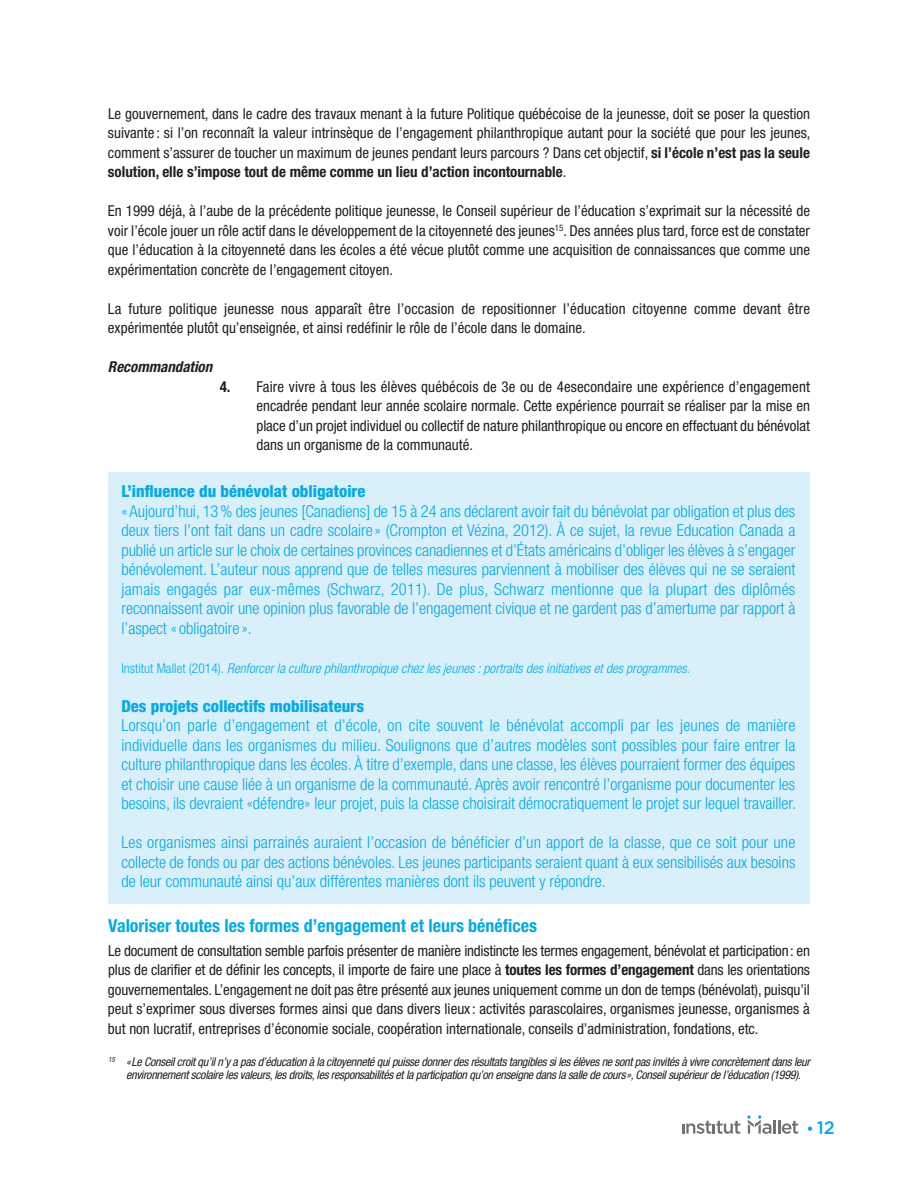
<style>
.page{position:relative;width:918px;height:1188px;background:#fff}
.page>*{position:absolute;margin:0;border:0;box-sizing:border-box;transform-origin:0 0}
.t1{font:700 condensed 18px "Helvetica Neue";color:#00abe7}
.t2{font:500 18px "Gotham Rounded";color:#00abe7}
.t3{font:300 condensed 16.5px/19.5px "Helvetica Neue";color:#00abe7;text-align:justify}
.t4{font:800 condensed 16.5px "Helvetica Neue";color:#00abe7}
.t5{font:condensed 15px/19.5px "Helvetica Neue";color:#231f20;text-align:justify}
.t6{font:italic 700 condensed 15px "Helvetica Neue";color:#231f20}
.t7{font:italic 300 condensed 13.5px "Helvetica Neue";color:#00abe7}
.t8{font:italic condensed 12px/13.5px "Helvetica Neue";letter-spacing:-.025em;color:#231f20}
.s1{font-weight:700}
.s2{font-style:normal}
</style>
<div class="page">
<svg style="left:682px;top:1121px;width:58px;height:13px"></svg>
<hr style="left:773px;top:1120px;width:3px;height:14px;background:#717074">
<svg style="left:778px;top:1120px;width:20px;height:14px"></svg>
<svg style="left:747px;top:1115px;width:24px;height:19px"></svg>
<svg style="left:808px;top:1127px;width:4px;height:4px"></svg>
<div style="left:108px;top:472px;width:702px;height:431px;background:#d9effa"></div>
<p class="t5" style="left:108px;top:105px;width:704px">Le gouvernement, dans le cadre des travaux menant à la future Politique québécoise de la jeunesse, doit se poser la question suivante : si l’on reconnaît la valeur intrinsèque de l’engagement philanthropique autant pour la société que pour les jeunes, comment s’assurer de toucher un maximum de jeunes pendant leurs parcours ? Dans cet objectif, <span class="s1">si l’école n’est pas la seule solution, elle s’impose tout de même comme un lieu d’action incontournable</span>.</p>
<p class="t5" style="left:108px;top:202px;width:704px">En 1999 déjà, à l’aube de la précédente politique jeunesse, le Conseil supérieur de l’éducation s’exprimait sur la nécessité de voir l’école jouer un rôle actif dans le développement de la citoyenneté des jeunes<sup>15</sup>. Des années plus tard, force est de constater que l’éducation à la citoyenneté dans les écoles a été vécue plutôt comme une acquisition de connaissances que comme une expérimentation concrète de l’engagement citoyen.</p>
<p class="t5" style="left:108px;top:300px;width:703px">La future politique jeunesse nous apparaît être l’occasion de repositionner l’éducation citoyenne comme devant être expérimentée plutôt qu’enseignée, et ainsi redéfinir le rôle de l’école dans le domaine.</p>
<p class="t6" style="left:108px;top:361px;width:106px">Recommandation</p>
<p class="t5" style="left:256px;top:378px;width:555px;text-indent:-37px"><span class="s1">4.</span> Faire vivre à tous les élèves québécois de 3e ou de 4esecondaire une expérience d’engagement encadrée pendant leur année scolaire normale. Cette expérience pourrait se réaliser par la mise en place d’un projet individuel ou collectif de nature philanthropique ou encore en effectuant du bénévolat dans un organisme de la communauté.</p>
<p class="t4" style="left:121px;top:485px;width:245px">L’influence du bénévolat obligatoire</p>
<p class="t3" style="left:121px;top:502px;width:675px">«Aujourd’hui, 13% des jeunes [Canadiens] de 15 à 24 ans déclarent avoir fait du bénévolat par obligation et plus des deux tiers l’ont fait dans un cadre scolaire » (Crompton et Vézina, 2012). À ce sujet, la revue Education Canada a publié un article sur le choix de certaines provinces canadiennes et d’États américains d’obliger les élèves à s’engager bénévolement. L’auteur nous apprend que de telles mesures parviennent à mobiliser des élèves qui ne se seraient jamais engagés par eux-mêmes (Schwarz, 2011). De plus, Schwarz mentionne que la plupart des diplômés reconnaissent avoir une opinion plus favorable de l’engagement civique et ne gardent pas d’amertume par rapport à l’aspect « obligatoire ».</p>
<p class="t7" style="left:121px;top:663px;width:570px"><span class="s2">Institut Mallet (2014).</span> Renforcer la culture philanthropique chez les jeunes : portraits des initiatives et des programmes.</p>
<p class="t4" style="left:121px;top:700px;width:244px">Des projets collectifs mobilisateurs</p>
<p class="t3" style="left:121px;top:717px;width:676px">Lorsqu’on parle d’engagement et d’école, on cite souvent le bénévolat accompli par les jeunes de manière individuelle dans les organismes du milieu. Soulignons que d’autres modèles sont possibles pour faire entrer la culture philanthropique dans les écoles. À titre d’exemple, dans une classe, les élèves pourraient former des équipes et choisir une cause liée à un organisme de la communauté. Après avoir rencontré l’organisme pour documenter les besoins, ils devraient «défendre» leur projet, puis la classe choisirait démocratiquement le projet sur lequel travailler.</p>
<p class="t3" style="left:121px;top:834px;width:675px">Les organismes ainsi parrainés auraient l’occasion de bénéficier d’un apport de la classe, que ce soit pour une collecte de fonds ou par des actions bénévoles. Les jeunes participants seraient quant à eux sensibilisés aux besoins de leur communauté ainsi qu’aux différentes manières dont ils peuvent y répondre.</p>
<p class="t1" style="left:108px;top:919px;width:431px">Valoriser toutes les formes d’engagement et leurs bénéfices</p>
<p class="t5" style="left:108px;top:942px;width:704px">Le document de consultation semble parfois présenter de manière indistincte les termes engagement, bénévolat et participation: en plus de clarifier et de définir les concepts, il importe de faire une place à <span class="s1">toutes les formes d’engagement</span> dans les orientations gouvernementales. L’engagement ne doit pas être présenté aux jeunes uniquement comme un don de temps (bénévolat), puisqu’il peut s’exprimer sous diverses formes ainsi que dans divers lieux : activités parascolaires, organismes jeunesse, organismes à but non lucratif, entreprises d’économie sociale, coopération internationale, conseils d’administration, fondations, etc.</p>
<p class="t8" style="left:126px;top:1056px;width:686px;text-indent:-18px"><sup>15</sup> «Le Conseil croit qu’il n’y a pas d’éducation à la citoyenneté qui puisse donner des résultats tangibles si les élèves ne sont pas invités à vivre concrètement dans leur environnement scolaire les valeurs, les droits, les responsabilités et la participation qu’on enseigne dans la salle de cours», Conseil supérieur de l’éducation (1999).</p>
<p class="t2" style="left:817px;top:1121px;width:20px">12</p>
</div>
